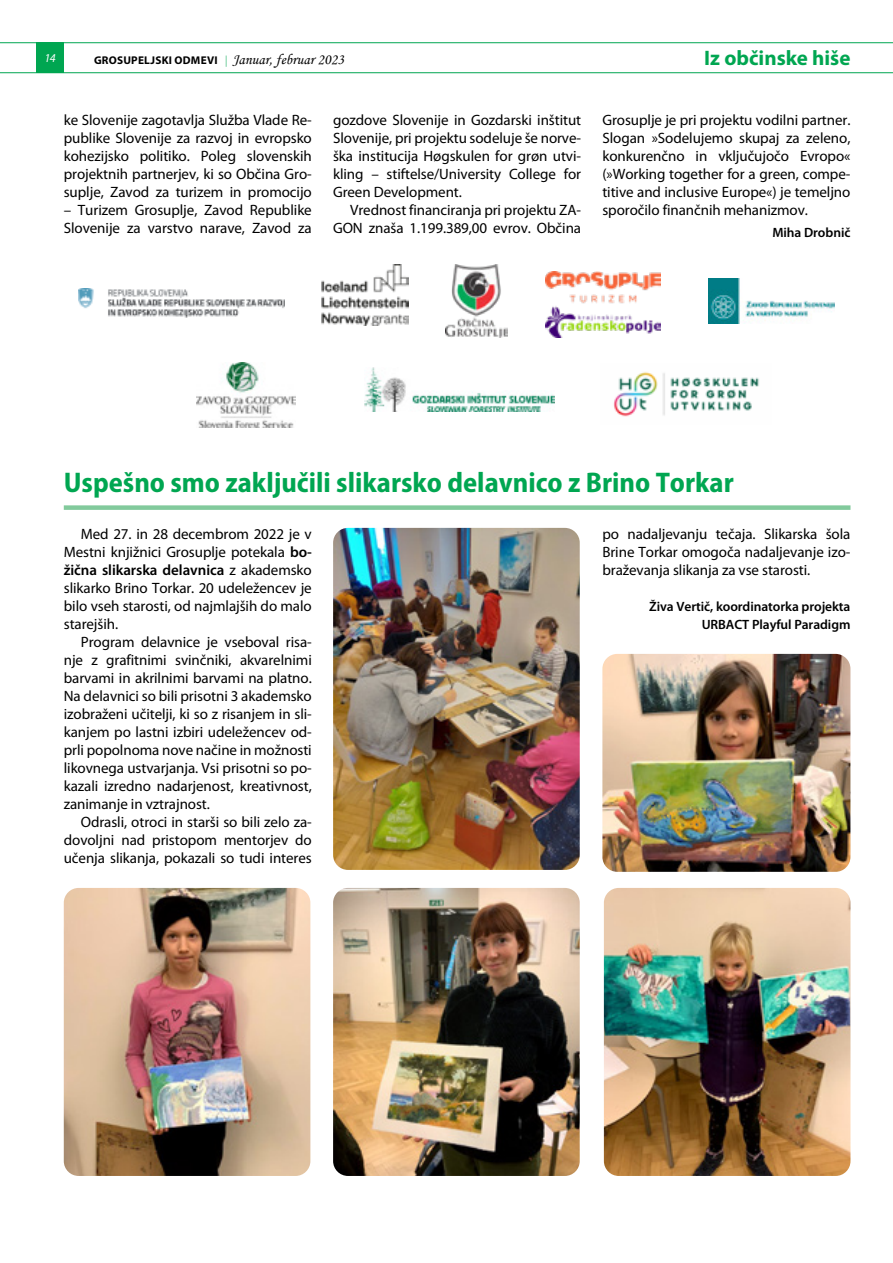
<style>
.page{position:relative;width:893px;height:1263px;background:#fff}
.page>*{position:absolute;margin:0;border:0;box-sizing:border-box;transform-origin:0 0}
.t1{font:700 semi-condensed 28.5px "Myriad Pro";color:#00a651}
.t2{font:700 21px "Myriad Pro";color:#00a651}
.t3{font:15px/18px "Myriad Pro";letter-spacing:-.005em;color:#000;text-align:justify}
.t4{font:600 13.5px/18px "Myriad Pro";letter-spacing:-.005em;color:#000;text-align:right}
.t5{font:italic 12px "Myriad Pro";color:#fff}
.t6{font:700 11.25px "Myriad Pro";letter-spacing:.02em;color:#000}
.s1{font-weight:300;color:#00a651}
.s2{font-family:"Monotype Corsiva";font-weight:400;font-size:15px}
.s3{font-weight:600}
</style>
<div class="page">
<hr style="left:0;top:42px;width:893px;height:1px;background:#00a651">
<hr style="left:0;top:72px;width:893px;height:1px;background:#00a651">
<div style="left:36px;top:42px;width:28px;height:31px;background:#00a651"></div>
<img style="left:78px;top:288px;width:206px;height:29px">
<img style="left:322px;top:265px;width:86px;height:60px">
<img style="left:445px;top:265px;width:63px;height:72px">
<img style="left:545px;top:271px;width:115px;height:66px">
<img style="left:709px;top:278px;width:126px;height:46px">
<img style="left:197px;top:362px;width:98px;height:66px">
<img style="left:364px;top:367px;width:191px;height:44px">
<img style="left:613px;top:371px;width:146px;height:46px">
<div style="left:64px;top:505px;width:786px;height:5px;background:#82ca9c"></div>
<img style="left:333px;top:528px;width:247px;height:342px">
<img style="left:64px;top:888px;width:246px;height:288px">
<img style="left:333px;top:888px;width:247px;height:288px">
<img style="left:604px;top:888px;width:246px;height:288px">
<img style="left:602px;top:654px;width:248px;height:218px">
<p class="t5" style="left:44px;top:51px;width:13px">14</p>
<p class="t6" style="left:94px;top:52px;width:251px">GROSUPELJSKI ODMEVI <span class="s1">|</span> <span class="s2">Januar, februar 2023</span></p>
<h2 class="t2" style="left:704px;top:45px;width:148px">Iz občinske hiše</h2>
<p class="t3" style="left:64px;top:111px;width:250px">ke Slovenije zagotavlja Služba Vlade Re&shy;publike Slovenije za razvoj in evropsko kohezijsko politiko. Poleg slovenskih projektnih partnerjev, ki so Občina Gro&shy;suplje, Zavod za turizem in promocijo</p>
<p class="t3" style="left:64px;top:201px;width:250px">– Turizem Grosuplje, Zavod Republike<br>Slovenije za varstvo narave, Zavod za</p>
<p class="t3" style="left:333px;top:111px;width:250px">gozdove Slovenije in Gozdarski inštitut Slovenije, pri projektu sodeluje še norve&shy;ška institucija Høgskulen for grøn utvi&shy;kling – stiftelse/University College for Green Development.</p>
<p class="t3" style="left:333px;top:201px;width:250px;text-align:right">Vrednost financiranja pri projektu ZA-<br>GON znaša 1.199.389,00 evrov. Občina</p>
<p class="t3" style="left:602px;top:111px;width:250px">Grosuplje je pri projektu vodilni partner.<br>Slogan »Sodelujemo skupaj za zeleno, konkurenčno in vključujočo Evropo« (»Working together for a green, compe&shy;titive and inclusive Europe«) je temeljno sporočilo finančnih mehanizmov.</p>
<p class="t4" style="left:772px;top:223px;width:80px">Miha Drobnič</p>
<h1 class="t1" style="left:64px;top:466px;width:671px">Uspešno smo zaključili slikarsko delavnico z Brino Torkar</h1>
<p class="t3" style="left:64px;top:525px;width:250px;text-indent:17px">Med 27. in 28 decembrom 2022 je v Mestni knjižnici Grosuplje potekala <span class="s3">bo&shy;žična slikarska delavnica</span> z akademsko slikarko Brino Torkar. 20 udeležencev je bilo vseh starosti, od najmlajših do malo starejših.</p>
<p class="t3" style="left:64px;top:633px;width:250px;text-indent:17px">Program delavnice je vseboval risa&shy;nje z grafitnimi svinčniki, akvarelnimi barvami in akrilnimi barvami na platno.<br>Na delavnici so bili prisotni 3 akademsko izobraženi učitelji, ki so z risanjem in sli&shy;kanjem po lastni izbiri udeležencev od&shy;prli popolnoma nove načine in možnosti likovnega ustvarjanja. Vsi prisotni so po&shy;kazali izredno nadarjenost, kreativnost, zanimanje in vztrajnost.</p>
<p class="t3" style="left:64px;top:813px;width:250px;text-indent:17px">Odrasli, otroci in starši so bili zelo za&shy;dovoljni nad pristopom mentorjev do učenja slikanja, pokazali so tudi interes</p>
<p class="t3" style="left:602px;top:525px;width:250px">po nadaljevanju tečaja. Slikarska šola Brine Torkar omogoča nadaljevanje izo&shy;braževanja slikanja za vse starosti.</p>
<p class="t4" style="left:649px;top:597px;width:203px">Živa Vertič, koordinatorka projekta<br>URBACT Playful Paradigm</p>
</div>
